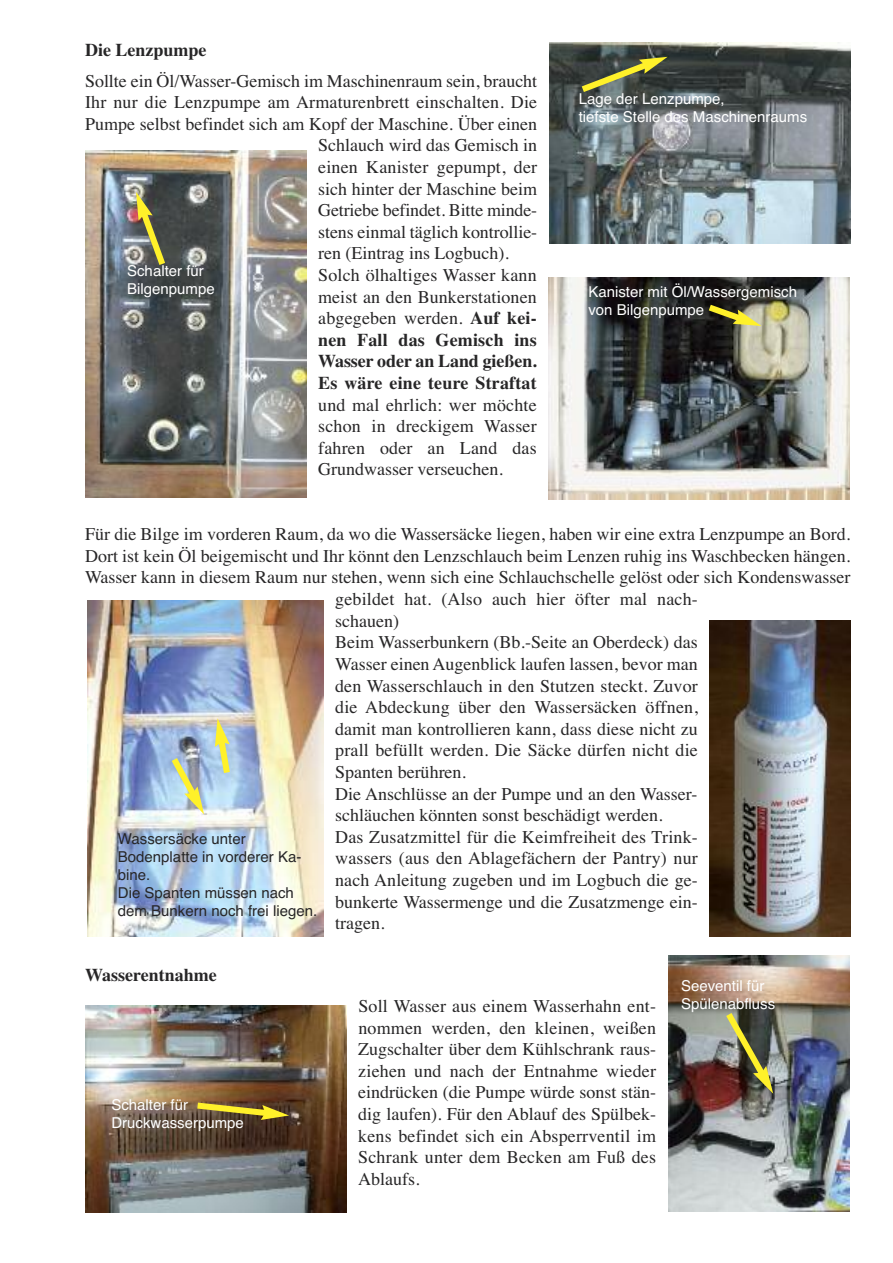
<style>
.page{position:relative;width:893px;height:1263px;background:#fff}
.page>*{position:absolute;margin:0;border:0;box-sizing:border-box;transform-origin:0 0}
.t1{font:18px/21.6px "Times";color:#272627;text-align:justify}
.t2{font:700 18px "Times";color:#272627}
.t3{font:15px/18px "Helvetica";color:#fff}
.t4{font:15px/18px "Helvetica";color:#272627}
.s1{font-weight:700}
</style>
<div class="page">
<img style="left:549px;top:278px;width:301px;height:222px">
<img style="left:549px;top:43px;width:301px;height:201px">
<svg style="left:575px;top:57px;width:93px;height:40px;background:#5e6242"></svg>
<svg style="left:702px;top:300px;width:59px;height:26px;background:#6f6a37"></svg>
<img style="left:87px;top:601px;width:236px;height:335px">
<svg style="left:166px;top:751px;width:38px;height:63px;background:#bccabb"></svg>
<svg style="left:214px;top:718px;width:20px;height:61px"></svg>
<img style="left:710px;top:620px;width:140px;height:316px">
<img style="left:85px;top:150px;width:221px;height:347px">
<svg style="left:136px;top:192px;width:34px;height:80px;background:#74734f"></svg>
<img style="left:85px;top:1005px;width:261px;height:207px">
<img style="left:668px;top:956px;width:182px;height:256px">
<img style="left:721px;top:1006px;width:52px;height:88px">
<svg style="left:191px;top:1099px;width:98px;height:21px;background:#8a732d"></svg>
<p class="t2" style="left:85px;top:39px;width:123px">Die Lenzpumpe</p>
<p class="t1" style="left:85px;top:70px;width:454px">Sollte ein Öl/Wasser-Gemisch im Maschinenraum sein, braucht</p>
<p class="t1" style="left:85px;top:91px;width:454px">Ihr nur die Lenzpumpe am Armaturenbrett einschalten. Die</p>
<p class="t1" style="left:85px;top:113px;width:454px">Pumpe selbst befindet sich am Kopf der Maschine. Über einen</p>
<p class="t1" style="left:318px;top:134px;width:221px">Schlauch wird das Gemisch in</p>
<p class="t1" style="left:318px;top:156px;width:221px">einen Kanister gepumpt, der</p>
<p class="t1" style="left:318px;top:178px;width:221px">sich hinter der Maschine beim</p>
<p class="t1" style="left:318px;top:199px;width:221px">Getriebe befindet. Bitte minde-</p>
<p class="t1" style="left:318px;top:221px;width:221px">stens einmal täglich kontrollie-</p>
<p class="t1" style="left:318px;top:242px;width:192px">ren (Eintrag ins Logbuch).</p>
<p class="t1" style="left:318px;top:264px;width:220px">Solch ölhaltiges Wasser kann</p>
<p class="t1" style="left:318px;top:286px;width:220px">meist an den Bunkerstationen</p>
<p class="t1" style="left:318px;top:307px;width:220px">abgegeben werden. <span class="s1">Auf kei-</span></p>
<p class="t2" style="left:318px;top:329px;width:220px">nen Fall das Gemisch ins</p>
<p class="t2" style="left:318px;top:351px;width:220px">Wasser oder an Land gießen.</p>
<p class="t2" style="left:318px;top:372px;width:220px">Es wäre eine teure Straftat</p>
<p class="t1" style="left:318px;top:394px;width:220px">und mal ehrlich: wer möchte schon in dreckigem Wasser fahren oder an Land das Grundwasser verseuchen.</p>
<p class="t3" style="left:127px;top:262px;width:89px">Schalter für<br>Bilgenpumpe</p>
<p class="t3" style="left:579px;top:89px;width:230px">Lage der Lenzpumpe,<br>tiefste Stelle des Maschinenraums</p>
<p class="t3" style="left:588px;top:283px;width:210px">Kanister mit Öl/Wassergemisch von Bilgenpumpe</p>
<p class="t1" style="left:85px;top:523px;width:767px">Für die Bilge im vorderen Raum, da wo die Wassersäcke liegen, haben wir eine extra Lenzpumpe an Bord.</p>
<p class="t1" style="left:85px;top:545px;width:767px">Dort ist kein Öl beigemischt und Ihr könnt den Lenzschlauch beim Lenzen ruhig ins Waschbecken hängen.</p>
<p class="t1" style="left:85px;top:566px;width:767px">Wasser kann in diesem Raum nur stehen, wenn sich eine Schlauchschelle gelöst oder sich Kondenswasser</p>
<p class="t1" style="left:335px;top:588px;width:364px">gebildet hat. (Also auch hier öfter mal nach-</p>
<p class="t1" style="left:335px;top:610px;width:65px">schauen)</p>
<p class="t1" style="left:335px;top:631px;width:364px">Beim Wasserbunkern (Bb.-Seite an Oberdeck) das</p>
<p class="t1" style="left:335px;top:653px;width:364px">Wasser einen Augenblick laufen lassen, bevor man</p>
<p class="t1" style="left:335px;top:674px;width:364px">den Wasserschlauch in den Stutzen steckt. Zuvor</p>
<p class="t1" style="left:335px;top:696px;width:364px">die Abdeckung über den Wassersäcken öffnen,</p>
<p class="t1" style="left:335px;top:718px;width:364px">damit man kontrollieren kann, dass diese nicht zu</p>
<p class="t1" style="left:335px;top:739px;width:364px">prall befüllt werden. Die Säcke dürfen nicht die</p>
<p class="t1" style="left:335px;top:761px;width:132px">Spanten berühren.</p>
<p class="t1" style="left:335px;top:782px;width:364px">Die Anschlüsse an der Pumpe und an den Wasser-</p>
<p class="t1" style="left:335px;top:804px;width:329px">schläuchen könnten sonst beschädigt werden.</p>
<p class="t1" style="left:335px;top:826px;width:364px">Das Zusatzmittel für die Keimfreiheit des Trink-</p>
<p class="t1" style="left:335px;top:847px;width:364px">wassers (aus den Ablagefächern der Pantry) nur</p>
<p class="t1" style="left:335px;top:869px;width:364px">nach Anleitung zugeben und im Logbuch die ge-</p>
<p class="t1" style="left:335px;top:890px;width:364px">bunkerte Wassermenge und die Zusatzmenge ein-</p>
<p class="t1" style="left:335px;top:912px;width:51px">tragen.</p>
<p class="t2" style="left:85px;top:964px;width:133px">Wasserentnahme</p>
<p class="t1" style="left:358px;top:995px;width:299px">Soll Wasser aus einem Wasserhahn ent&shy;nommen werden, den kleinen, weißen Zugschalter über dem Kühlschrank raus&shy;ziehen und nach der Entnahme wieder eindrücken (die Pumpe würde sonst stän&shy;dig laufen). Für den Ablauf des Spülbek&shy;kens befindet sich ein Absperrventil im Schrank unter dem Becken am Fuß des Ablaufs.</p>
<p class="t4" style="left:118px;top:829px;width:201px">Wassersäcke unter<br>Bodenplatte in vorderer Ka&shy;bine.<br>Die Spanten müssen nach dem Bunkern noch frei liegen.</p>
<p class="t3" style="left:681px;top:977px;width:96px">Seeventil für<br>Spülenabfluss</p>
<p class="t3" style="left:111px;top:1095px;width:134px">Schalter für<br>Druckwasserpumpe</p>
</div>
